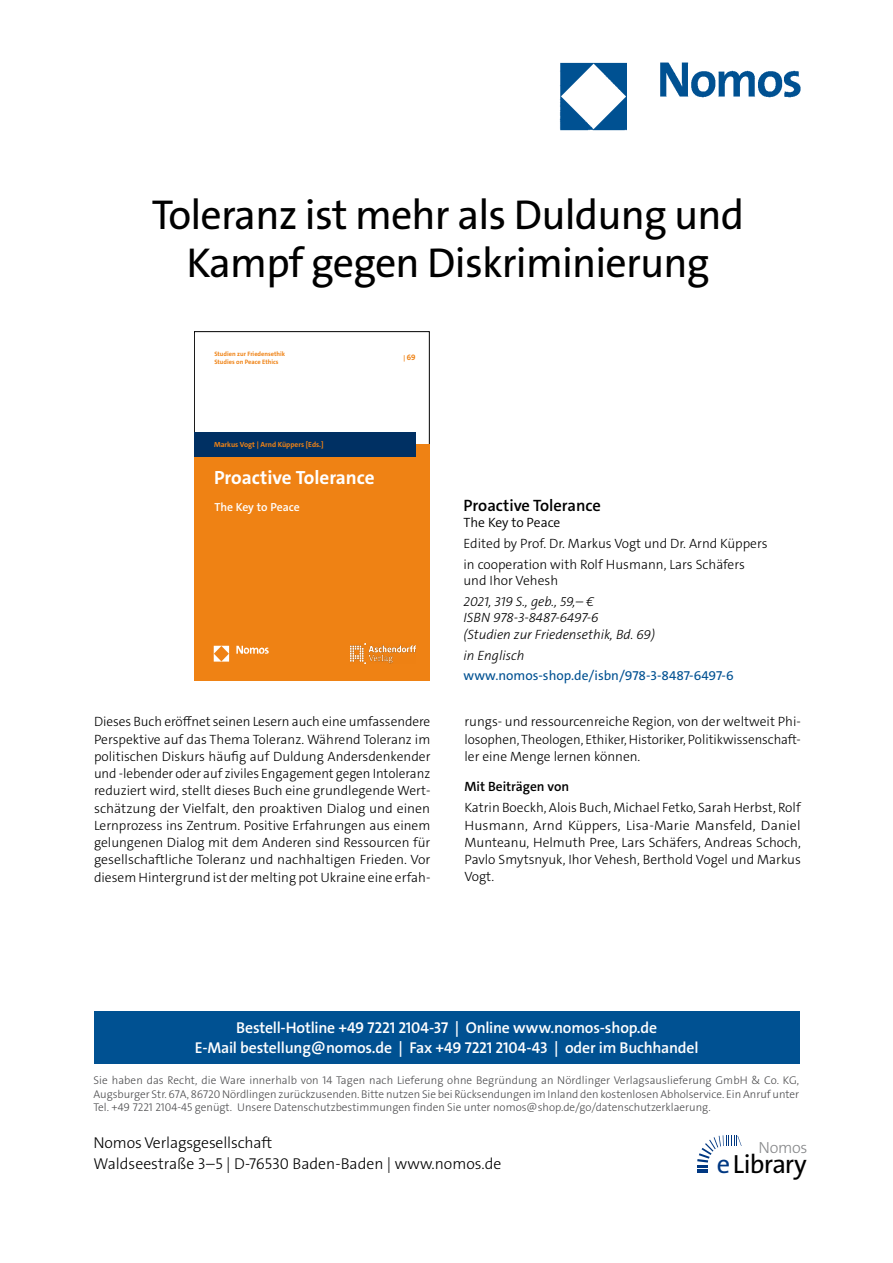
<style>
.page{position:relative;width:893px;height:1263px;background:#fff}
.page>*{position:absolute;margin:0;border:0;box-sizing:border-box;transform-origin:0 0}
.t1{font:42px/48px "The Sans Os F";letter-spacing:-.02em;color:#000;text-align:center}
.t2{font:26.4px "The Sans Os F";letter-spacing:-.03em;color:#000}
.t3{font:700 19.2px "The Sans C5";color:#fff}
.t4{font:600 16.5px "The Sans C5";color:#000}
.t5{font:300 16.2px "The Sans Os F";letter-spacing:-.02em;color:#87888a}
.t6{font:600 15.75px/21px "The Sans Os F";letter-spacing:-.01em;color:#fff;text-align:center}
.t7{font:300 15.75px/21px "The Sans Os F";color:#000}
.t8{font:300 13.5px/17.2px "The Sans C5";color:#000;text-align:justify}
.t9{font:italic 300 13.5px/16.5px "The Sans C5";color:#000}
.t10{font:13.5px "The Sans C5";color:#005192}
.t11{font:600 13.5px "The Sans C5";color:#000}
.t12{font:300 13.5px "The Sans C5";color:#000}
.t13{font:600 11.7px "The Sans C5";letter-spacing:-.005em;color:#fff}
.t14{font:300 11.25px/13.5px "The Sans Os F";color:#4b4b4d;text-align:justify}
.t15{font:700 7.95px "The Sans C5";color:#ef8214}
.t16{font:700 7.5px "The Sans C5";color:#ef8214}
.t17{font:700 6.45px/8.6px "The Sans C5";color:#ef8214}
.s1{font-size:6.45px}
.s2{color:#003882}
</style>
<div class="page">
<img style="left:559px;top:62px;width:242px;height:69px">
<div style="left:94px;top:1011px;width:705px;height:52px;background:#005192"></div>
<svg style="left:697px;top:1135px;width:45px;height:38px"></svg>
<div style="left:194px;top:445px;width:236px;height:235px;background:#ef8214"></div>
<div style="left:194px;top:432px;width:222px;height:25px;background:#003063"></div>
<img style="left:351px;top:644px;width:64px;height:19px">
<img style="left:214px;top:645px;width:54px;height:16px">
<h1 class="t1" style="left:152px;top:195px;width:594px">Toleranz ist mehr als Duldung und<br>Kampf gegen Diskriminierung</h1>
<p class="t17" style="left:214px;top:349px;width:72px">Studien zur Friedensethik<br>Studies on Peace Ethics</p>
<p class="t15" style="left:403px;top:352px;width:14px"><span class="s1">|</span> 69</p>
<p class="t16" style="left:214px;top:440px;width:111px">Markus Vogt | Arnd Küppers [Eds.]</p>
<h3 class="t3" style="left:214px;top:465px;width:162px">Proactive Tolerance</h3>
<p class="t13" style="left:214px;top:499px;width:87px">The Key to Peace</p>
<p class="t4" style="left:463px;top:494px;width:139px">Proactive Tolerance</p>
<p class="t12" style="left:463px;top:514px;width:98px">The Key to Peace</p>
<p class="t8" style="left:463px;top:533px;width:306px;line-height:20.7px">Edited by Prof. Dr. Markus Vogt und Dr. Arnd Küppers in cooperation with Rolf Husmann, Lars Schäfers</p>
<p class="t8" style="left:463px;top:572px;width:96px">und Ihor Vehesh</p>
<p class="t9" style="left:463px;top:593px;width:193px">2021, 319 S., geb., 59,– €<br>ISBN 978-3-8487-6497-6<br>(Studien zur Friedensethik, Bd. 69)</p>
<p class="t9" style="left:463px;top:647px;width:63px">in Englisch</p>
<p class="t10" style="left:463px;top:667px;width:272px">www.nomos-shop.de/isbn/978-3-8487-6497-6</p>
<p class="t8" style="left:94px;top:713px;width:338px">Dieses Buch eröffnet seinen Lesern auch eine umfassendere Perspektive auf das Thema Toleranz. Während Toleranz im politischen Diskurs häufig auf Duldung Andersdenkender und -lebender oder auf ziviles Engagement gegen Intoleranz reduziert wird, stellt dieses Buch eine grundlegende Wert&shy;schätzung der Vielfalt, den proaktiven Dialog und einen Lernprozess ins Zentrum. Positive Erfahrungen aus einem gelungenen Dialog mit dem Anderen sind Ressourcen für gesellschaftliche Toleranz und nachhaltigen Frieden. Vor diesem Hintergrund ist der melting pot Ukraine eine erfah-</p>
<p class="t8" style="left:464px;top:713px;width:338px">rungs- und ressourcenreiche Region, von der weltweit Phi&shy;losophen, Theologen, Ethiker, Historiker, Politikwissenschaft&shy;ler eine Menge lernen können.</p>
<p class="t11" style="left:464px;top:777px;width:106px">Mit Beiträgen von</p>
<p class="t8" style="left:464px;top:799px;width:338px">Katrin Boeckh, Alois Buch, Michael Fetko, Sarah Herbst, Rolf Husmann, Arnd Küppers, Lisa-Marie Mansfeld, Daniel Munteanu, Helmuth Pree, Lars Schäfers, Andreas Schoch, Pavlo Smytsnyuk, Ihor Vehesh, Berthold Vogel und Markus Vogt.</p>
<p class="t6" style="left:195px;top:1017px;width:505px">Bestell-Hotline +49 7221 2104-37 | Online www.nomos-shop.de<br>E-Mail bestellung@nomos.de | Fax +49 7221 2104-43 | oder im Buchhandel</p>
<p class="t14" style="left:94px;top:1074px;width:707px">Sie haben das Recht, die Ware innerhalb von 14 Tagen nach Lieferung ohne Begründung an Nördlinger Verlagsauslieferung GmbH &amp; Co. KG, Augsburger Str. 67A, 86720 Nördlingen zurückzusenden. Bitte nutzen Sie bei Rücksendungen im Inland den kostenlosen Abholservice. Ein Anruf unter Tel. +49 7221 2104-45 genügt. Unsere Datenschutzbestimmungen finden Sie unter nomos@shop.de/go/datenschutzerklaerung.</p>
<p class="t7" style="left:94px;top:1133px;width:409px">Nomos Verlagsgesellschaft<br>Waldseestraße 3–5 | D-76530 Baden-Baden | www.nomos.de</p>
<p class="t5" style="left:758px;top:1137px;width:51px">Nomos</p>
<h2 class="t2" style="left:717px;top:1153px;width:91px"><span class="s2">e</span>Library</h2>
</div>
